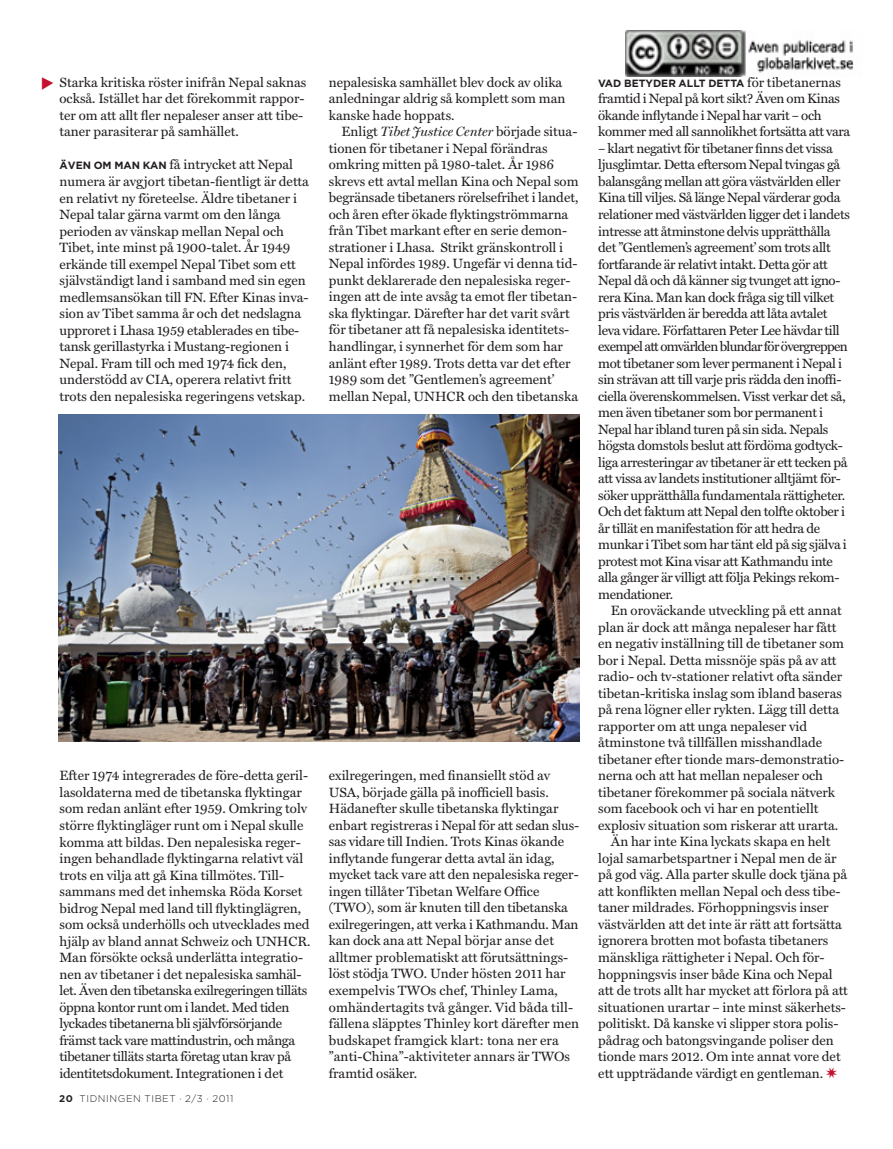
<style>
.page{position:relative;width:893px;height:1149px;background:#fff}
.page>*{position:absolute;margin:0;border:0;box-sizing:border-box;transform-origin:0 0}
.t1{font:16.5px "Zapfcbats";color:#c3102f}
.t2{font:13.5px/16.5px "Miller Text Roman";color:#231f20}
.t3{font:13.5px/16.5px "Miller Text Roman";letter-spacing:-.025em;color:#231f20}
.t4{font:700 10.5px "Gotham";color:#231f20}
.t5{font:300 9.75px "Gotham";letter-spacing:.06em;color:#231f20}
.s1{font-family:"Gotham";font-weight:700;font-size:10.5px}
.s2{font-family:"Miller Display";font-style:italic}
.s3{font-family:"Miller Text Roman";font-weight:400;font-size:13.5px}
.s4{font-weight:700}
</style>
<div class="page">
<img style="left:58px;top:414px;width:521px;height:327px">
<img style="left:625px;top:31px;width:228px;height:46px">
<p class="t2" style="left:60px;top:74px;width:248px">Starka kritiska röster inifrån Nepal saknas också. Istället har det förekommit rappor&shy;ter om att allt fler nepaleser anser att tibe&shy;taner parasiterar på samhället.</p>
<p class="t2" style="left:60px;top:156px;width:251px"><span class="s1">ÄVEN OM MAN KAN</span> få intrycket att Nepal numera är avgjort tibetan-fientligt är detta en relativt ny företeelse. Äldre tibetaner i Nepal talar gärna varmt om den långa perioden av vänskap mellan Nepal och Tibet, inte minst på 1900-talet. År 1949 erkände till exempel Nepal Tibet som ett självständigt land i samband med sin egen medlemsansökan till FN. Efter Kinas inva&shy;sion av Tibet samma år och det nedslagna upproret i Lhasa 1959 etablerades en tibe&shy;tansk gerillastyrka i Mustang-regionen i Nepal. Fram till och med 1974 fick den, understödd av CIA, operera relativt fritt trots den nepalesiska regeringens vetskap.</p>
<p class="t1" style="left:42px;top:76px;width:16px">t</p>
<p class="t2" style="left:329px;top:74px;width:238px">nepalesiska samhället blev dock av olika anledningar aldrig så komplett som man kanske hade hoppats.</p>
<p class="t2" style="left:329px;top:123px;width:251px;text-indent:13px">Enligt <span class="s2">Tibet Justice Center</span> började situa&shy;tionen för tibetaner i Nepal förändras omkring mitten på 1980-talet. År 1986 skrevs ett avtal mellan Kina och Nepal som begränsade tibetaners rörelsefrihet i landet, och åren efter ökade flyktingströmmarna från Tibet markant efter en serie demon&shy;strationer i Lhasa. Strikt gränskontroll i Nepal infördes 1989. Ungefär vi denna tid&shy;punkt deklarerade den nepalesiska reger&shy;ingen att de inte avsåg ta emot fler tibetan&shy;ska flyktingar. Därefter har det varit svårt för tibetaner att få nepalesiska identitets&shy;handlingar, i synnerhet för dem som har anlänt efter 1989. Trots detta var det efter 1989 som det ”Gentlemen’s agreement’ mellan Nepal, UNHCR och den tibetanska</p>
<p class="t2" style="left:60px;top:767px;width:252px">Efter 1974 integrerades de före-detta geril&shy;lasoldaterna med de tibetanska flyktingar som redan anlänt efter 1959. Omkring tolv större flyktingläger runt om i Nepal skulle komma att bildas. Den nepalesiska reger&shy;ingen behandlade flyktingarna relativt väl trots en vilja att gå Kina tillmötes. Till&shy;sammans med det inhemska Röda Korset bidrog Nepal med land till flyktinglägren, som också underhölls och utvecklades med hjälp av bland annat Schweiz och UNHCR.<br>Man försökte också underlätta integratio&shy;nen av tibetaner i det nepalesiska samhäl&shy;let. Även den tibetanska exilregeringen tilläts öppna kontor runt om i landet. Med tiden lyckades tibetanerna bli självförsörjande främst tack vare mattindustrin, och många tibetaner tilläts starta företag utan krav på identitetsdokument. Integrationen i det</p>
<p class="t2" style="left:329px;top:767px;width:252px">exilregeringen, med finansiellt stöd av USA, började gälla på inofficiell basis.<br>Hädanefter skulle tibetanska flyktingar enbart registreras i Nepal för att sedan slus&shy;sas vidare till Indien. Trots Kinas ökande inflytande fungerar detta avtal än idag, mycket tack vare att den nepalesiska reger&shy;ingen tillåter Tibetan Welfare Office (TWO), som är knuten till den tibetanska exilregeringen, att verka i Kathmandu. Man kan dock ana att Nepal börjar anse det alltmer problematiskt att förutsättnings&shy;löst stödja TWO. Under hösten 2011 har exempelvis TWOs chef, Thinley Lama, omhändertagits två gånger. Vid båda till&shy;fällena släpptes Thinley kort därefter men budskapet framgick klart: tona ner era ”anti-China”-aktiviteter annars är TWOs framtid osäker.</p>
<p class="t4" style="left:598px;top:77px;width:244px">VAD BETYDER ALLT DETTA <span class="s3">för tibetanernas</span></p>
<p class="t3" style="left:598px;top:90px;width:254px">framtid i Nepal på kort sikt? Även om Kinas ökande inflytande i Nepal har varit – och kommer med all sannolikhet fortsätta att vara</p>
<p class="t3" style="left:598px;top:140px;width:253px">– klart negativt för tibetaner finns det vissa ljusglimtar. Detta eftersom Nepal tvingas gå balansgång mellan att göra västvärlden eller Kina till viljes. Så länge Nepal värderar goda relationer med västvärlden ligger det i landets intresse att åtminstone delvis upprätthålla det ”Gentlemen’s agreement’ som trots allt fortfarande är relativt intakt. Detta gör att Nepal då och då känner sig tvunget att igno&shy;rera Kina. Man kan dock fråga sig till vilket pris västvärlden är beredda att låta avtalet leva vidare. Författaren Peter Lee hävdar till exempel att omvärlden blundar för övergreppen mot tibetaner som lever permanent i Nepal i sin strävan att till varje pris rädda den inoffi&shy;ciella överenskommelsen. Visst verkar det så, men även tibetaner som bor permanent i Nepal har ibland turen på sin sida. Nepals högsta domstols beslut att fördöma godtyck&shy;liga arresteringar av tibetaner är ett tecken på att vissa av landets institutioner alltjämt för&shy;söker upprätthålla fundamentala rättigheter.<br>Och det faktum att Nepal den tolfte oktober i år tillät en manifestation för att hedra de munkar i Tibet som har tänt eld på sig själva i protest mot Kina visar att Kathmandu inte alla gånger är villigt att följa Pekings rekom&shy;mendationer.</p>
<p class="t2" style="left:611px;top:602px;width:232px">En oroväckande utveckling på ett annat</p>
<p class="t2" style="left:598px;top:618px;width:240px">plan är dock att många nepaleser har fått</p>
<p class="t2" style="left:598px;top:635px;width:247px">en negativ inställning till de tibetaner som</p>
<p class="t2" style="left:598px;top:651px;width:240px">bor i Nepal. Detta missnöje späs på av att</p>
<p class="t2" style="left:598px;top:668px;width:245px">radio- och tv-stationer relativt ofta sänder</p>
<p class="t2" style="left:598px;top:684px;width:245px">tibetan-kritiska inslag som ibland baseras</p>
<p class="t2" style="left:598px;top:701px;width:242px">på rena lögner eller rykten. Lägg till detta</p>
<p class="t2" style="left:598px;top:717px;width:210px">rapporter om att unga nepaleser vid</p>
<p class="t2" style="left:598px;top:734px;width:225px">åtminstone två tillfällen misshandlade</p>
<p class="t2" style="left:598px;top:750px;width:248px">tibetaner efter tionde mars-demonstratio-</p>
<p class="t2" style="left:598px;top:767px;width:226px">nerna och att hat mellan nepaleser och</p>
<p class="t2" style="left:598px;top:783px;width:239px">tibetaner förekommer på sociala nätverk</p>
<p class="t2" style="left:598px;top:800px;width:222px">som facebook och vi har en potentiellt</p>
<p class="t2" style="left:598px;top:816px;width:241px">explosiv situation som riskerar att urarta.</p>
<p class="t2" style="left:611px;top:833px;width:221px">Än har inte Kina lyckats skapa en helt</p>
<p class="t2" style="left:598px;top:849px;width:240px">lojal samarbetspartner i Nepal men de är</p>
<p class="t2" style="left:598px;top:866px;width:251px">på god väg. Alla parter skulle dock tjäna på</p>
<p class="t2" style="left:598px;top:882px;width:244px">att konflikten mellan Nepal och dess tibe-</p>
<p class="t2" style="left:598px;top:899px;width:232px">taner mildrades. Förhoppningsvis inser</p>
<p class="t2" style="left:598px;top:915px;width:245px">västvärlden att det inte är rätt att fortsätta</p>
<p class="t2" style="left:598px;top:932px;width:232px">ignorera brotten mot bofasta tibetaners</p>
<p class="t2" style="left:598px;top:948px;width:228px">mänskliga rättigheter i Nepal. Och för-</p>
<p class="t2" style="left:598px;top:965px;width:236px">hoppningsvis inser både Kina och Nepal</p>
<p class="t2" style="left:598px;top:981px;width:251px">att de trots allt har mycket att förlora på att</p>
<p class="t2" style="left:598px;top:998px;width:249px">situationen urartar – inte minst säkerhets-</p>
<p class="t2" style="left:598px;top:1014px;width:242px">politiskt. Då kanske vi slipper stora polis-</p>
<p class="t2" style="left:598px;top:1031px;width:237px">pådrag och batongsvingande poliser den</p>
<p class="t2" style="left:598px;top:1047px;width:244px">tionde mars 2012. Om inte annat vore det</p>
<p class="t2" style="left:598px;top:1064px;width:227px">ett uppträdande värdigt en gentleman.</p>
<p class="t5" style="left:59px;top:1093px;width:176px"><span class="s4">20</span> TIDNINGEN TIBET · 2/3 · 2011</p>
</div>
